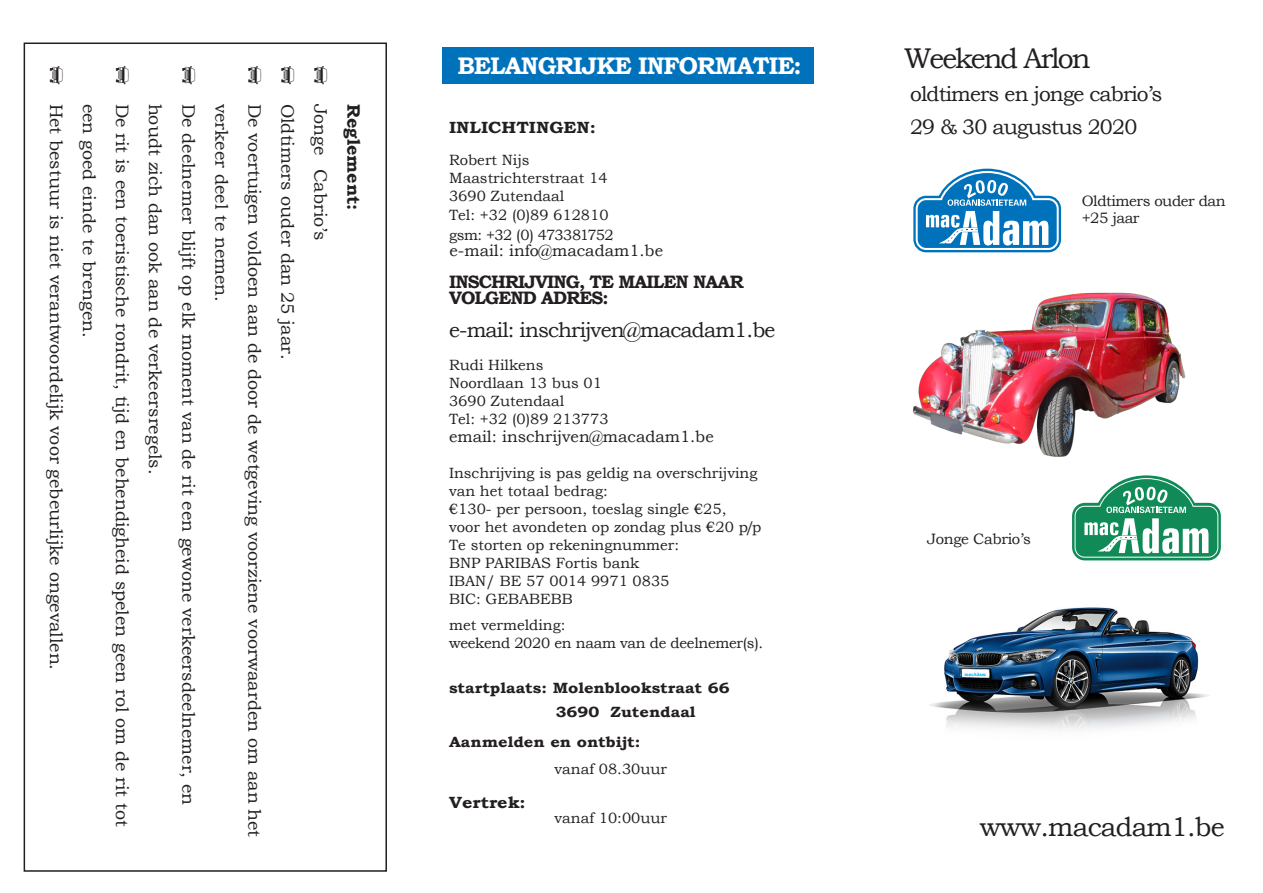
<style>
.page{position:relative;width:1263px;height:893px;background:#fff}
.page>*{position:absolute;margin:0;border:0;box-sizing:border-box;transform-origin:0 0}
.t1{font:28.5px "Bookman Old Style";letter-spacing:-.07em;color:#231f20}
.t2{font:27px "Bookman Old Style";letter-spacing:-.03em;color:#231f20}
.t3{font:700 24px "Bookman Old Style";letter-spacing:-.04em;color:#fff}
.t4{font:21px "Bookman Old Style";letter-spacing:-.04em;color:#231f20}
.t5{font:18px "Bookman Old Style";color:#231f20}
.t6{font:700 18px/16.5px "Bookman Old Style";letter-spacing:-.05em;color:#231f20}
.t7{font:700 18px "Bookman Old Style";color:#231f20}
.t8{font:16.2px "Bookman Old Style";color:#231f20}
.t9{font:700 16.2px "Bookman Old Style";color:#231f20;scale:1.11 1}
.t10{font:15px "Bookman Old Style";letter-spacing:-.03em;color:#231f20}
.t11{font:14.85px "Bookman Old Style";color:#231f20}
.t12{font:700 14.85px/24px "Bookman Old Style";color:#231f20;scale:1.11 1}
.t13{font:14.85px "Bookman Old Style";letter-spacing:-.02em;color:#231f20}
.t14{font:14.85px "Bookman Old Style";letter-spacing:-.045em;color:#231f20}
</style>
<div class="page">
<div style="left:24px;top:43px;width:363px;height:829px;border:2px solid #231f20"></div>
<div style="left:442px;top:47px;width:372px;height:36px;background:#0072bc"></div>
<svg style="left:913px;top:168px;width:148px;height:85px"></svg>
<div style="left:1072px;top:503px;width:149px;height:57px;background:#108b57;border-radius:13px"></div>
<svg style="left:1074px;top:475px;width:145px;height:83px"></svg>
<img style="left:913px;top:292px;width:273px;height:165px">
<img style="left:930px;top:607px;width:280px;height:123px">
<p class="t5" style="left:68px;top:104px;width:568px;rotate:90deg">Het bestuur is niet verantwoordelijk voor gebeurlijke ongevallen.</p>
<p class="t5" style="left:101px;top:104px;width:236px;rotate:90deg">een goed einde te brengen.</p>
<p class="t5" style="left:134px;top:104px;width:725px;rotate:90deg">De rit is een toeristische rondrit, tijd en behendigheid spelen geen rol om de rit tot</p>
<p class="t5" style="left:167px;top:104px;width:372px;rotate:90deg">houdt zich dan ook aan de verkeersregels.</p>
<p class="t5" style="left:200px;top:104px;width:703px;rotate:90deg">De deelnemer blijft op elk moment van de rit een gewone verkeersdeelnemer, en</p>
<p class="t5" style="left:233px;top:104px;width:200px;rotate:90deg">verkeer deel te nemen.</p>
<p class="t5" style="left:266px;top:104px;width:735px;rotate:90deg">De voertuigen voldoen aan de door de wetgeving voorziene voorwaarden om aan het</p>
<p class="t5" style="left:299px;top:104px;width:258px;rotate:90deg">Oldtimers ouder dan 25 jaar.</p>
<p class="t5" style="left:332px;top:104px;width:138px;rotate:90deg">Jonge Cabrio’s</p>
<p class="t7" style="left:366px;top:104px;width:108px;rotate:90deg">Reglement:</p>
<p class="t3" style="left:458px;top:48px;width:346px">BELANGRIJKE INFORMATIE:</p>
<p class="t9" style="left:449px;top:116px;width:134px">INLICHTINGEN:</p>
<p class="t11" style="left:449px;top:150px;width:82px">Robert Nijs</p>
<p class="t11" style="left:449px;top:168px;width:160px">Maastrichterstraat 14</p>
<p class="t11" style="left:449px;top:186px;width:117px">3690 Zutendaal</p>
<p class="t11" style="left:449px;top:205px;width:161px">Tel: +32 (0)89 612810</p>
<p class="t14" style="left:449px;top:225px;width:166px">gsm: +32 (0) 473381752</p>
<p class="t8" style="left:450px;top:240px;width:215px">e-mail: info@macadam1.be</p>
<p class="t6" style="left:449px;top:273px;width:296px">INSCHRIJVING, TE MAILEN NAAR<br>VOLGEND ADRES:</p>
<p class="t4" style="left:449px;top:316px;width:328px">e-mail: inschrijven@macadam1.be</p>
<p class="t11" style="left:449px;top:355px;width:96px">Rudi Hilkens</p>
<p class="t11" style="left:449px;top:373px;width:154px">Noordlaan 13 bus 01</p>
<p class="t11" style="left:449px;top:391px;width:117px">3690 Zutendaal</p>
<p class="t11" style="left:449px;top:409px;width:161px">Tel: +32 (0)89 213773</p>
<p class="t8" style="left:449px;top:426px;width:266px">email: inschrijven@macadam1.be</p>
<p class="t11" style="left:449px;top:463px;width:310px">Inschrijving is pas geldig na overschrijving</p>
<p class="t11" style="left:449px;top:481px;width:160px">van het totaal bedrag:</p>
<p class="t11" style="left:449px;top:499px;width:279px">€130- per persoon, toeslag single €25,</p>
<p class="t11" style="left:449px;top:517px;width:314px">voor het avondeten op zondag plus €20 p/p</p>
<p class="t11" style="left:449px;top:535px;width:232px">Te storten op rekeningnummer:</p>
<p class="t11" style="left:449px;top:553px;width:192px">BNP PARIBAS Fortis bank</p>
<p class="t11" style="left:449px;top:571px;width:222px">IBAN/ BE 57 0014 9971 0835</p>
<p class="t11" style="left:449px;top:589px;width:125px">BIC: GEBABEBB</p>
<p class="t11" style="left:449px;top:615px;width:118px">met vermelding:</p>
<p class="t13" style="left:449px;top:633px;width:316px">weekend 2020 en naam van de deelnemer(s).</p>
<p class="t12" style="left:556px;top:675px;width:158px;text-indent:-107px">startplaats: Molenblookstraat 66<br>3690 Zutendaal</p>
<p class="t12" style="left:449px;top:729px;width:174px">Aanmelden en ontbijt:</p>
<p class="t11" style="left:555px;top:759px;width:114px">vanaf 08.30uur</p>
<p class="t9" style="left:449px;top:791px;width:71px">Vertrek:</p>
<p class="t11" style="left:555px;top:808px;width:114px">vanaf 10:00uur</p>
<p class="t1" style="left:904px;top:39px;width:188px">Weekend Arlon</p>
<p class="t4" style="left:910px;top:80px;width:254px">oldtimers en jonge cabrio’s</p>
<p class="t4" style="left:910px;top:113px;width:229px">29 &amp; 30 augustus 2020</p>
<p class="t10" style="left:1082px;top:191px;width:145px">Oldtimers ouder dan</p>
<p class="t10" style="left:1082px;top:208px;width:59px">+25 jaar</p>
<p class="t10" style="left:927px;top:530px;width:105px">Jonge Cabrio’s</p>
<p class="t2" style="left:980px;top:809px;width:247px">www.macadam1.be</p>
</div>
